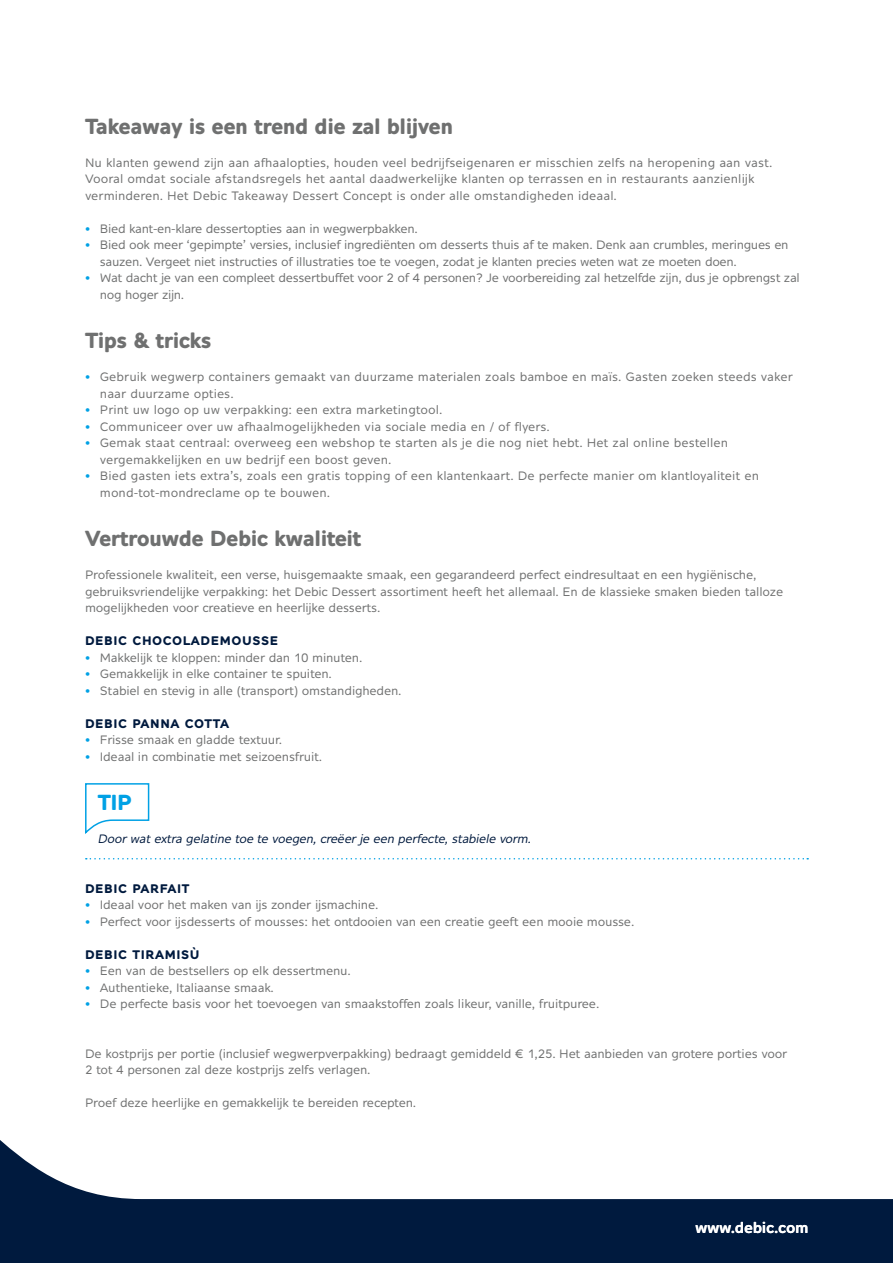
<style>
.page{position:relative;width:893px;height:1263px;background:#fff}
.page>*{position:absolute;margin:0;border:0;box-sizing:border-box;transform-origin:0 0}
.t1{font:700 21px "Alleyn";letter-spacing:-.03em;color:#6f7070}
.t2{font:700 21px "Alleyn";color:#00a1e5}
.t3{font:600 15px "Alleyn";letter-spacing:-.02em;color:#fff}
.t4{font:12px/16.5px "Alleyn";letter-spacing:-.02em;color:#6f7070}
.t5{font:12px/16.5px "Alleyn";color:#6f7070}
.t6{font:italic 12px "Alleyn";letter-spacing:-.03em;color:#001a3e}
.t7{font:700 12px "Alleyn";letter-spacing:.05em;color:#001a3e}
.s1{color:#00a1e5}
</style>
<div class="page">
<svg style="left:0;top:1140px;width:893px;height:123px;fill:#001a3e"></svg>
<svg style="left:86px;top:858px;width:722px;height:1px"></svg>
<svg style="left:85px;top:783px;width:65px;height:51px"></svg>
<h1 class="t1" style="left:85px;top:113px;width:370px">Takeaway is een trend die zal blijven</h1>
<p class="t5" style="left:85px;top:154px;width:689px">Nu klanten gewend zijn aan afhaalopties, houden veel bedrijfseigenaren er misschien zelfs na heropening aan vast.<br>Vooral omdat sociale afstandsregels het aantal daadwerkelijke klanten op terrassen en in restaurants aanzienlijk verminderen. Het Debic Takeaway Dessert Concept is onder alle omstandigheden ideaal.</p>
<p class="t4" style="left:85px;top:220px;width:334px"><span class="s1">•</span> Bied kant-en-klare dessertopties aan in wegwerpbakken.</p>
<p class="t4" style="left:100px;top:236px;width:690px;text-indent:-15px"><span class="s1">•</span> Bied ook meer ‘gepimpte’ versies, inclusief ingrediënten om desserts thuis af te maken. Denk aan crumbles, meringues en sauzen. Vergeet niet instructies of illustraties toe te voegen, zodat je klanten precies weten wat ze moeten doen.</p>
<p class="t4" style="left:100px;top:269px;width:701px;text-indent:-15px"><span class="s1">•</span> Wat dacht je van een compleet dessertbuffet voor 2 of 4 personen? Je voorbereiding zal hetzelfde zijn, dus je opbrengst zal nog hoger zijn.</p>
<h1 class="t1" style="left:85px;top:327px;width:128px">Tips &amp; tricks</h1>
<p class="t5" style="left:100px;top:368px;width:694px;text-indent:-15px"><span class="s1">•</span> Gebruik wegwerp containers gemaakt van duurzame materialen zoals bamboe en maïs. Gasten zoeken steeds vaker naar duurzame opties.</p>
<p class="t5" style="left:85px;top:401px;width:359px"><span class="s1">•</span> Print uw logo op uw verpakking: een extra marketingtool.</p>
<p class="t5" style="left:85px;top:418px;width:466px"><span class="s1">•</span> Communiceer over uw afhaalmogelijkheden via sociale media en / of flyers.</p>
<p class="t5" style="left:100px;top:434px;width:630px;text-indent:-15px"><span class="s1">•</span> Gemak staat centraal: overweeg een webshop te starten als je die nog niet hebt. Het zal online bestellen vergemakkelijken en uw bedrijf een boost geven.</p>
<p class="t5" style="left:100px;top:467px;width:661px;text-indent:-15px"><span class="s1">•</span> Bied gasten iets extra’s, zoals een gratis topping of een klantenkaart. De perfecte manier om klantloyaliteit en mond-tot-mondreclame op te bouwen.</p>
<h1 class="t1" style="left:85px;top:525px;width:278px">Vertrouwde Debic kwaliteit</h1>
<p class="t4" style="left:85px;top:566px;width:700px">Professionele kwaliteit, een verse, huisgemaakte smaak, een gegarandeerd perfect eindresultaat en een hygiënische, gebruiksvriendelijke verpakking: het Debic Dessert assortiment heeft het allemaal. En de klassieke smaken bieden talloze mogelijkheden voor creatieve en heerlijke desserts.</p>
<p class="t7" style="left:85px;top:633px;width:195px">DEBIC CHOCOLADEMOUSSE</p>
<p class="t4" style="left:85px;top:649px;width:279px"><span class="s1">•</span> Makkelijk te kloppen: minder dan 10 minuten.</p>
<p class="t4" style="left:85px;top:665px;width:248px"><span class="s1">•</span> Gemakkelijk in elke container te spuiten.</p>
<p class="t4" style="left:85px;top:682px;width:318px"><span class="s1">•</span> Stabiel en stevig in alle (transport) omstandigheden.</p>
<p class="t7" style="left:85px;top:716px;width:145px">DEBIC PANNA COTTA</p>
<p class="t4" style="left:85px;top:731px;width:199px"><span class="s1">•</span> Frisse smaak en gladde textuur.</p>
<p class="t4" style="left:85px;top:748px;width:239px"><span class="s1">•</span> Ideaal in combinatie met seizoensfruit.</p>
<h1 class="t2" style="left:98px;top:789px;width:36px">TIP</h1>
<p class="t6" style="left:98px;top:832px;width:435px">Door wat extra gelatine toe te voegen, creëer je een perfecte, stabiele vorm.</p>
<p class="t7" style="left:85px;top:881px;width:106px">DEBIC PARFAIT</p>
<p class="t4" style="left:85px;top:896px;width:295px"><span class="s1">•</span> Ideaal voor het maken van ijs zonder ijsmachine.</p>
<p class="t4" style="left:85px;top:913px;width:551px"><span class="s1">•</span> Perfect voor ijsdesserts of mousses: het ontdooien van een creatie geeft een mooie mousse.</p>
<p class="t7" style="left:85px;top:947px;width:116px">DEBIC TIRAMISÙ</p>
<p class="t4" style="left:85px;top:962px;width:267px"><span class="s1">•</span> Een van de bestsellers op elk dessertmenu.</p>
<p class="t4" style="left:85px;top:979px;width:190px"><span class="s1">•</span> Authentieke, Italiaanse smaak.</p>
<p class="t4" style="left:85px;top:995px;width:516px"><span class="s1">•</span> De perfecte basis voor het toevoegen van smaakstoffen zoals likeur, vanille, fruitpuree.</p>
<p class="t4" style="left:85px;top:1045px;width:704px">De kostprijs per portie (inclusief wegwerpverpakking) bedraagt gemiddeld € 1,25. Het aanbieden van grotere porties voor<br>2 tot 4 personen zal deze kostprijs zelfs verlagen.</p>
<p class="t4" style="left:85px;top:1094px;width:333px">Proef deze heerlijke en gemakkelijk te bereiden recepten.</p>
<p class="t3" style="left:695px;top:1219px;width:115px">www.debic.com</p>
</div>
